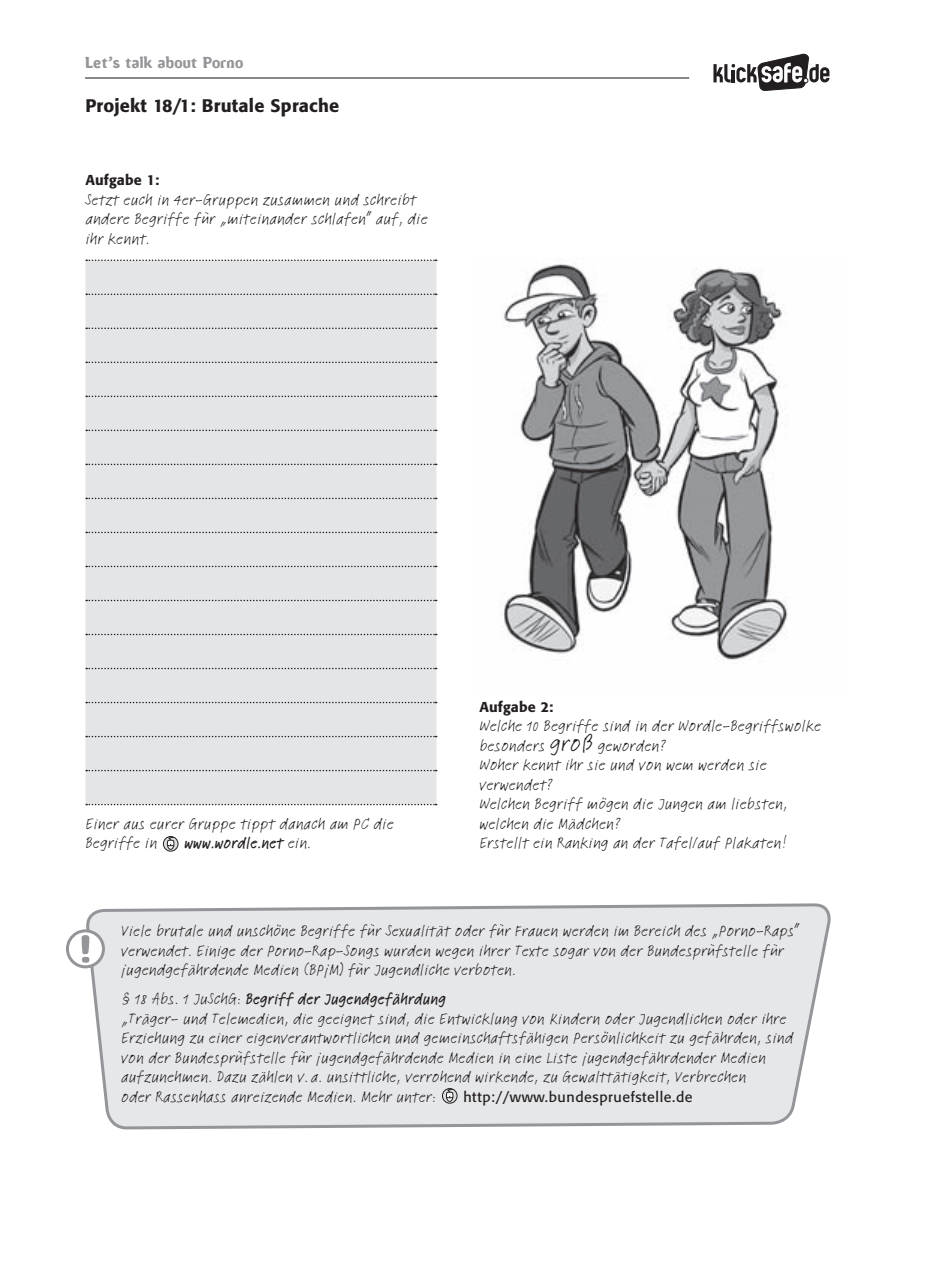
<style>
.page{position:relative;width:936px;height:1263px;background:#fff}
.page>*{position:absolute;margin:0;border:0;box-sizing:border-box;transform-origin:0 0}
.t1{font:500 18px "Formata BQ";letter-spacing:.01em;color:#231f20}
.t2{font:16.5px/19.5px "Linotype Feltpen";letter-spacing:.015em;color:#231f20}
.t3{font:500 16.5px "Linotype Feltpen";letter-spacing:.015em;color:#231f20}
.t4{font:15px "Amoebia Drop";letter-spacing:.02em;color:#939598}
.t5{font:14.25px "Formata BQ";letter-spacing:.04em;color:#231f20}
.t6{font:500 14.25px "Formata BQ";letter-spacing:.01em;color:#231f20}
.s1{font-weight:400}
.s2{font-size:24px}
.s3{font-weight:500}
</style>
<div class="page">
<hr style="left:85px;top:77px;width:604px;height:2px;background:#231f20">
<svg style="left:713px;top:53px;width:116px;height:38px"></svg>
<div style="left:85px;top:260px;width:351px;height:545px;background:#e4e5e7"></div>
<svg style="left:86px;top:260px;width:350px;height:1px"></svg>
<svg style="left:86px;top:294px;width:350px;height:1px"></svg>
<svg style="left:86px;top:328px;width:350px;height:1px"></svg>
<svg style="left:86px;top:362px;width:350px;height:1px"></svg>
<svg style="left:86px;top:396px;width:350px;height:1px"></svg>
<svg style="left:86px;top:430px;width:350px;height:1px"></svg>
<svg style="left:86px;top:464px;width:350px;height:1px"></svg>
<svg style="left:86px;top:498px;width:350px;height:1px"></svg>
<svg style="left:86px;top:532px;width:350px;height:1px"></svg>
<svg style="left:86px;top:566px;width:350px;height:1px"></svg>
<svg style="left:86px;top:600px;width:350px;height:1px"></svg>
<svg style="left:86px;top:634px;width:350px;height:1px"></svg>
<svg style="left:86px;top:668px;width:350px;height:1px"></svg>
<svg style="left:86px;top:702px;width:350px;height:1px"></svg>
<svg style="left:86px;top:736px;width:350px;height:1px"></svg>
<svg style="left:86px;top:770px;width:350px;height:1px"></svg>
<svg style="left:86px;top:804px;width:350px;height:1px"></svg>
<svg style="left:162px;top:836px;width:17px;height:16px"></svg>
<svg style="left:86px;top:903px;width:745px;height:225px;background:#e4e5e7"></svg>
<svg style="left:441px;top:1088px;width:17px;height:16px"></svg>
<svg style="left:66px;top:928px;width:40px;height:42px"></svg>
<img style="left:503px;top:264px;width:285px;height:396px">
<p class="t4" style="left:85px;top:55px;width:160px">Let’s talk about Porno</p>
<p class="t1" style="left:85px;top:94px;width:255px">Projekt 18/1: Brutale Sprache</p>
<p class="t6" style="left:85px;top:171px;width:75px">Aufgabe 1:</p>
<p class="t2" style="left:85px;top:189px;width:343px">Setzt euch in 4er-Gruppen zusammen und schreibt andere Begriffe für „miteinander schlafen” auf, die ihr kennt.</p>
<p class="t2" style="left:85px;top:813px;width:310px">Einer aus eurer Gruppe tippt danach am PC die<br>Begriffe in</p>
<p class="t3" style="left:184px;top:832px;width:128px">www.wordle.net <span class="s1">ein.</span></p>
<p class="t6" style="left:479px;top:698px;width:75px">Aufgabe 2:</p>
<p class="t2" style="left:479px;top:716px;width:343px">Welche 10 Begriffe sind in der Wordle-Begriffswolke besonders <span class="s2">groß</span> geworden?<br>Woher kennt ihr sie und von wem werden sie verwendet?<br>Welchen Begriff mögen die Jungen am liebsten, welchen die Mädchen?<br>Erstellt ein Ranking an der Tafel/auf Plakaten!</p>
<p class="t2" style="left:121px;top:921px;width:679px">Viele brutale und unschöne Begriffe für Sexualität oder für Frauen werden im Bereich des „Porno-Raps” verwendet. Einige der Porno-Rap-Songs wurden wegen ihrer Texte sogar von der Bundesprüfstelle für jugendgefährdende Medien (BPjM) für Jugendliche verboten.</p>
<p class="t2" style="left:121px;top:989px;width:673px">§ 18 Abs. 1 JuSchG: <span class="s3">Begriff der Jugendgefährdung<br></span>„Träger- und Telemedien, die geeignet sind, die Entwicklung von Kindern oder Jugendlichen oder ihre Erziehung zu einer eigenverantwortlichen und gemeinschaftsfähigen Persönlichkeit zu gefährden, sind von der Bundesprüfstelle für jugendgefährdende Medien in eine Liste jugendgefährdender Medien aufzunehmen. Dazu zählen v. a. unsittliche, verrohend wirkende, zu Gewalttätigkeit, Verbrechen<br>oder Rassenhass anreizende Medien. Mehr unter:</p>
<p class="t5" style="left:463px;top:1088px;width:231px">http://www.bundespruefstelle.de</p>
</div>
